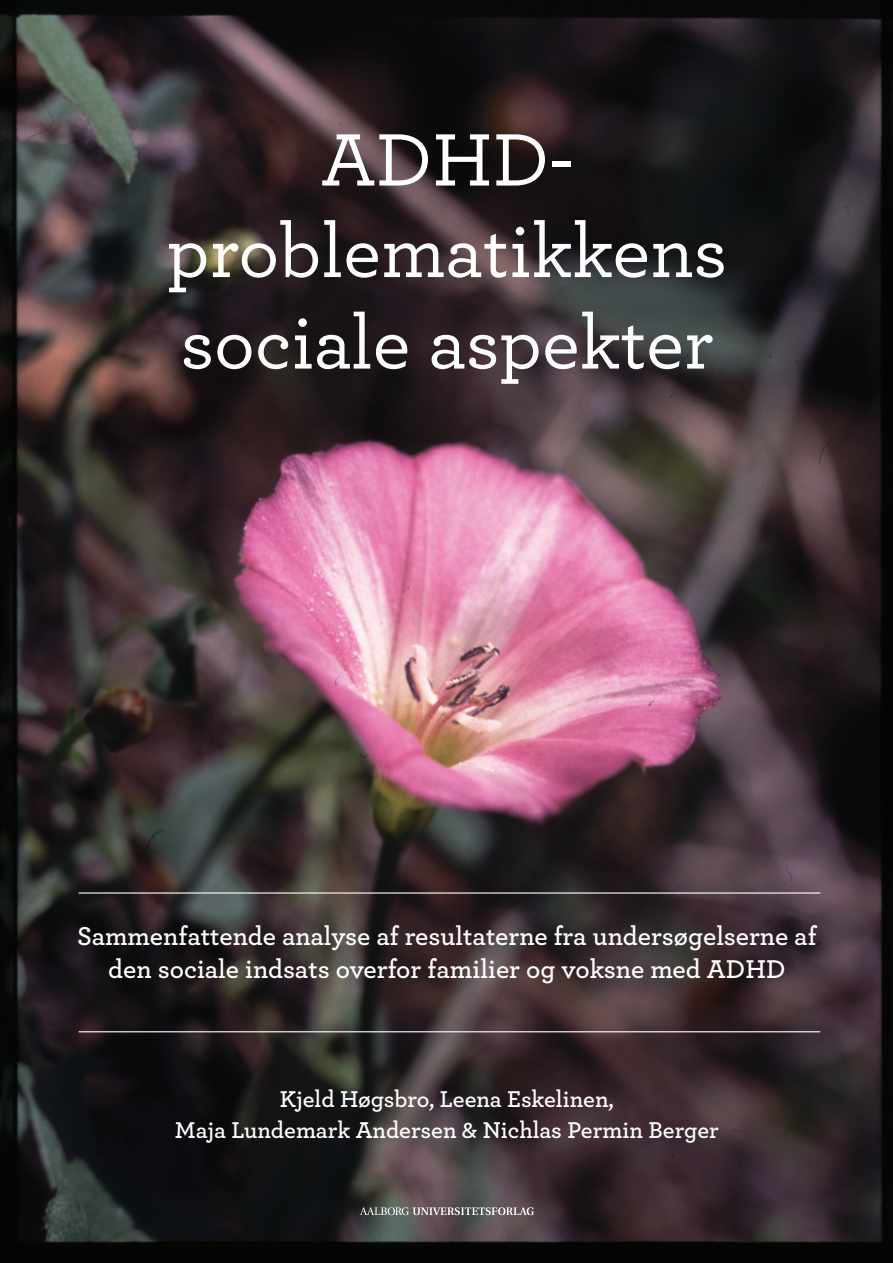
<style>
.page{position:relative;width:893px;height:1263px;background:#fff}
.page>*{position:absolute;margin:0;border:0;box-sizing:border-box;transform-origin:0 0}
.overskrifter_1{font:500 77.7px "Archer";color:#fff}
.overskrifter_1-2{font:600 27px "Archer";color:#fff}
.overskrifter_1-3{font:600 24px "Archer";color:#fff}
</style>
<div class="page">
<img style="left:0;top:0;width:893px;height:1263px">
<svg style="left:360px;top:1207px;width:174px;height:8px"></svg>
<hr style="left:79px;top:892px;width:741px;height:1px;background:#fff">
<hr style="left:79px;top:1031px;width:741px;height:1px;background:#fff">
<p class="overskrifter_1" style="left:321px;top:104px;width:254px">ADHD-</p>
<p class="overskrifter_1" style="left:167px;top:195px;width:562px">problematikkens</p>
<p class="overskrifter_1" style="left:180px;top:287px;width:535px">sociale aspekter</p>
<p class="overskrifter_1-2" style="left:77px;top:916px;width:741px">Sammenfattende analyse af resultaterne fra undersøgelserne af</p>
<p class="overskrifter_1-2" style="left:108px;top:949px;width:679px">den sociale indsats overfor familier og voksne med ADHD</p>
<p class="overskrifter_1-3" style="left:280px;top:1081px;width:336px">Kjeld Høgsbro, Leena Eskelinen,</p>
<p class="overskrifter_1-3" style="left:175px;top:1112px;width:545px">Maja Lundemark Andersen &amp; Nichlas Permin Berger</p>
</div>
